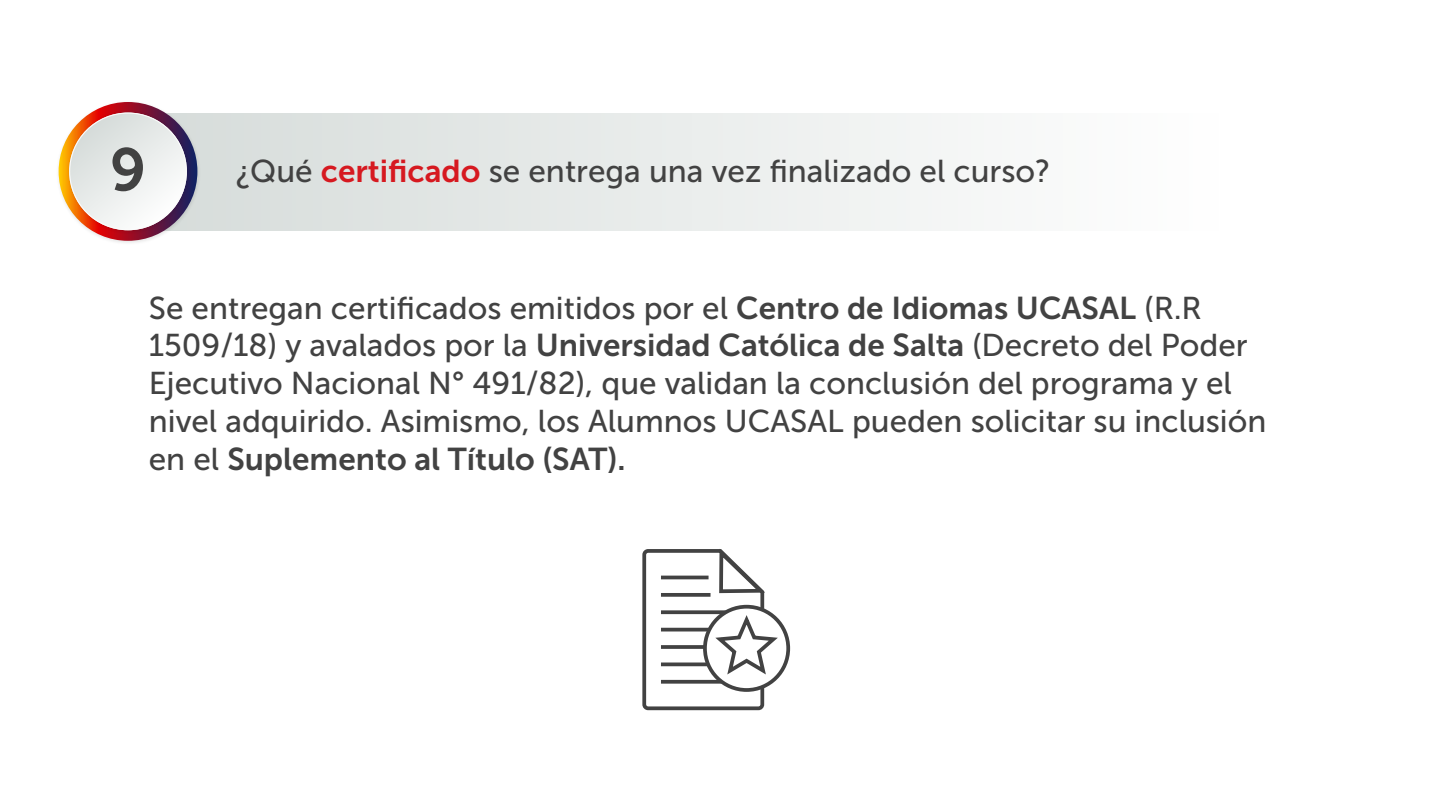
<style>
.page{position:relative;width:1440px;height:810px;background:#fff}
.page>*{position:absolute;margin:0;border:0;box-sizing:border-box;transform-origin:0 0}
.t1{font:60px "Museo Sans 700";color:#424242}
.t2{font:31.58px "Museo Sans 500";color:#424242}
.t3{font:31.5px/37.8px "Museo Sans 500";color:#424242}
.t4{font:31.5px "Museo Sans 700";color:#424242}
.s1{font-family:"Museo Sans 700";color:#d61920}
.s2{font-family:"Museo Sans 700"}
.s3{font-family:"Museo Sans 500"}
</style>
<div class="page">
<div style="left:117px;top:113px;width:1111px;height:117px;background:linear-gradient(to right,#d5dbd9,#fff)"></div>
<img style="left:58px;top:102px;width:145px;height:141px">
<svg style="left:59px;top:102px;width:138px;height:139px"></svg>
<img style="left:65px;top:109px;width:127px;height:127px">
<svg style="left:69px;top:113px;width:118px;height:117px"></svg>
<svg style="left:642px;top:549px;width:140px;height:162px"></svg>
<h1 class="t1" style="left:110px;top:136px;width:38px">9</h1>
<p class="t2" style="left:236px;top:154px;width:816px">¿Qué <span class="s1">certificado</span> se entrega una vez finalizado el curso?</p>
<p class="t3" style="left:149px;top:289px;width:1119px">Se entregan certificados emitidos por el <span class="s2">Centro de Idiomas UCASAL</span> (R.R 1509/18) y avalados por la <span class="s2">Universidad Católica de Salta</span> (Decreto del Poder Ejecutivo Nacional N° 491/82), que validan la conclusión del programa y el nivel adquirido. Asimismo, los Alumnos UCASAL pueden solicitar su inclusión</p>
<p class="t4" style="left:149px;top:441px;width:478px"><span class="s3">en el</span> Suplemento al Título (SAT).</p>
</div>
